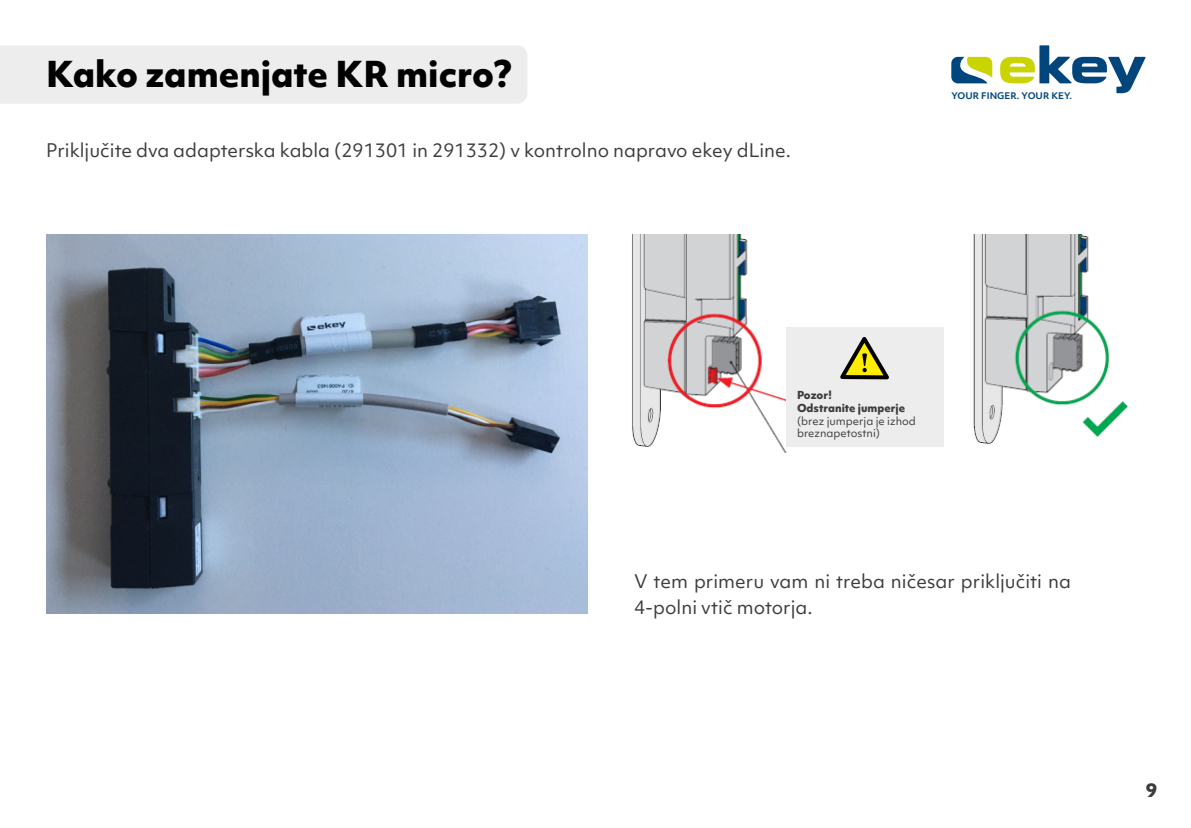
<style>
.page{position:relative;width:1191px;height:828px;background:#fff}
.page>*{position:absolute;margin:0;border:0;box-sizing:border-box;transform-origin:0 0}
.t1{font:800 34.2px "Objektiv Mk 1";color:#000}
.t2{font:18px/26px "Objektiv Mk 1";color:#3c3c3b}
.t3{font:800 18px "Objektiv Mk 1";color:#3c3c3b}
.t4{font:10.6px/12.6px "Objektiv Mk 1";color:#3c3c3b}
.t5{font:800 10.6px "Objektiv Mk 1";color:#3c3c3b}
.t6{font:700 8.8px "Objektiv Mk 1";letter-spacing:.01em;color:#00457c}
</style>
<div class="page">
<div style="left:0;top:45px;width:527px;height:59px;background:#ededed"></div>
<svg style="left:951px;top:57px;width:41px;height:26px"></svg>
<svg style="left:1000px;top:45px;width:145px;height:48px"></svg>
<img style="left:46px;top:234px;width:541px;height:380px">
<img style="left:632px;top:234px;width:312px;height:218px">
<img style="left:973px;top:234px;width:155px;height:210px">
<div style="left:786px;top:327px;width:157px;height:120px;background:#ededed"></div>
<svg style="left:840px;top:337px;width:49px;height:43px"></svg>
<p class="t1" style="left:46px;top:50px;width:467px">Kako zamenjate KR micro?</p>
<p class="t2" style="left:46px;top:137px;width:746px">Priključite dva adapterska kabla (291301 in 291332) v kontrolno napravo ekey dLine.</p>
<p class="t6" style="left:951px;top:89px;width:122px">YOUR FINGER. YOUR KEY.</p>
<p class="t5" style="left:797px;top:387px;width:37px">Pozor!</p>
<p class="t5" style="left:797px;top:400px;width:110px">Odstranite jumperje</p>
<p class="t4" style="left:797px;top:414px;width:120px">(brez jumperja je izhod breznapetostni)</p>
<p class="t2" style="left:634px;top:568px;width:438px">V tem primeru vam ni treba ničesar priključiti na<br>4-polni vtič motorja.</p>
<p class="t3" style="left:1145px;top:777px;width:13px">9</p>
</div>
